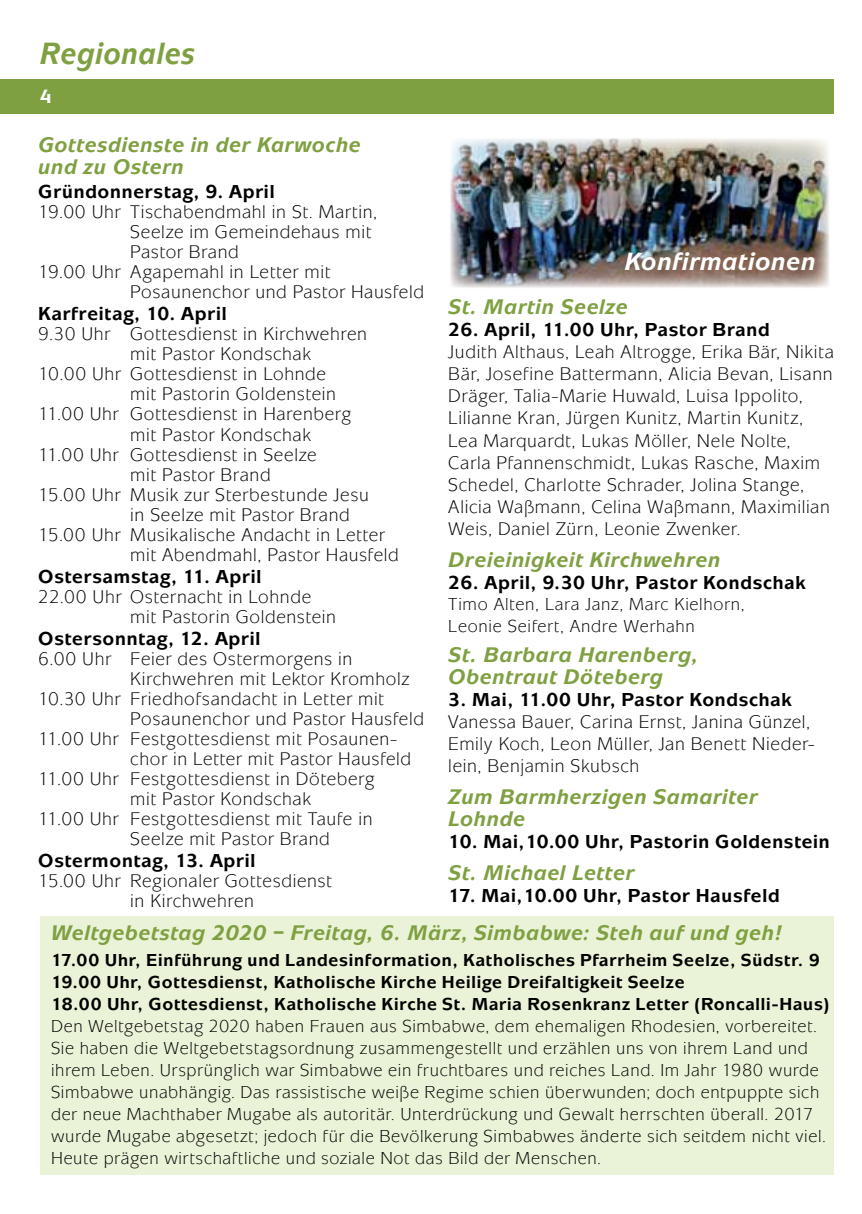
<style>
.page{position:relative;width:862px;height:1214px;background:#fff}
.page>*{position:absolute;margin:0;border:0;box-sizing:border-box;transform-origin:0 0}
.t1{font:italic 700 32px "Mixage";letter-spacing:.03em;color:#7fa041;scale:.92 1}
.t2{font:italic 700 26px "Mixage";letter-spacing:.03em;color:#fff}
.t3{font:italic 700 22px/22px "Mixage";letter-spacing:.035em;color:#7fa041}
.t4{font:700 20px "Mixage";color:#fff}
.t5{font:700 19.6px "Mixage";letter-spacing:.045em;color:#000}
.t6{font:19px/22px "Mixage";letter-spacing:.03em;color:#000}
.t7{font:18px/22px "Mixage";letter-spacing:.035em;color:#000}
.t8{font:700 18px/22px "Mixage";letter-spacing:.045em;color:#000}
</style>
<div class="page">
<div style="left:0;top:79px;width:833px;height:34px;background:#7fa041"></div>
<img style="left:450px;top:138px;width:379px;height:150px">
<div style="left:40px;top:916px;width:793px;height:258px;background:#eaf3d8"></div>
<h1 class="t1" style="left:40px;top:34px;width:170px">Regionales</h1>
<p class="t4" style="left:40px;top:85px;width:14px">4</p>
<p class="t3" style="left:38px;top:134px;width:324px">Gottesdienste in der Karwoche und zu Ostern</p>
<p class="t5" style="left:38px;top:180px;width:238px">Gründonnerstag, 9. April</p>
<p class="t6" style="left:38px;top:201px;width:340px">19.00 Uhr Tischabendmahl in St. Martin,</p>
<p class="t6" style="left:130px;top:221px;width:243px">Seelze im Gemeindehaus mit</p>
<p class="t6" style="left:130px;top:241px;width:110px">Pastor Brand</p>
<p class="t6" style="left:38px;top:261px;width:294px">19.00 Uhr Agapemahl in Letter mit</p>
<p class="t6" style="left:130px;top:281px;width:295px">Posaunenchor und Pastor Hausfeld</p>
<p class="t5" style="left:38px;top:302px;width:190px">Karfreitag, 10. April</p>
<p class="t6" style="left:38px;top:323px;width:330px">9.30 Uhr Gottesdienst in Kirchwehren</p>
<p class="t6" style="left:130px;top:343px;width:182px">mit Pastor Kondschak</p>
<p class="t6" style="left:38px;top:363px;width:289px">10.00 Uhr Gottesdienst in Lohnde</p>
<p class="t6" style="left:130px;top:383px;width:207px">mit Pastorin Goldenstein</p>
<p class="t6" style="left:38px;top:403px;width:314px">11.00 Uhr Gottesdienst in Harenberg</p>
<p class="t6" style="left:130px;top:423px;width:182px">mit Pastor Kondschak</p>
<p class="t6" style="left:38px;top:443px;width:280px">11.00 Uhr Gottesdienst in Seelze</p>
<p class="t6" style="left:130px;top:463px;width:142px">mit Pastor Brand</p>
<p class="t6" style="left:38px;top:483px;width:332px">15.00 Uhr Musik zur Sterbestunde Jesu</p>
<p class="t6" style="left:130px;top:503px;width:221px">in Seelze mit Pastor Brand</p>
<p class="t6" style="left:38px;top:523px;width:348px">15.00 Uhr Musikalische Andacht in Letter</p>
<p class="t6" style="left:130px;top:543px;width:270px">mit Abendmahl, Pastor Hausfeld</p>
<p class="t5" style="left:38px;top:564px;width:225px">Ostersamstag, 11. April</p>
<p class="t6" style="left:130px;top:586px;width:207px;line-height:20px;text-indent:-92px">22.00 Uhr Osternacht in Lohnde mit Pastorin Goldenstein</p>
<p class="t5" style="left:38px;top:626px;width:224px">Ostersonntag, 12. April</p>
<p class="t6" style="left:38px;top:647px;width:316px">6.00 Uhr Feier des Ostermorgens in</p>
<p class="t6" style="left:130px;top:667px;width:281px">Kirchwehren mit Lektor Kromholz</p>
<p class="t6" style="left:38px;top:687px;width:347px">10.30 Uhr Friedhofsandacht in Letter mit</p>
<p class="t6" style="left:130px;top:707px;width:295px">Posaunenchor und Pastor Hausfeld</p>
<p class="t6" style="left:38px;top:727px;width:361px">11.00 Uhr Festgottesdienst mit Posaunen-</p>
<p class="t6" style="left:130px;top:747px;width:282px">chor in Letter mit Pastor Hausfeld</p>
<p class="t6" style="left:38px;top:767px;width:338px">11.00 Uhr Festgottesdienst in Döteberg</p>
<p class="t6" style="left:130px;top:787px;width:182px">mit Pastor Kondschak</p>
<p class="t6" style="left:38px;top:807px;width:336px">11.00 Uhr Festgottesdienst mit Taufe in</p>
<p class="t6" style="left:130px;top:827px;width:201px">Seelze mit Pastor Brand</p>
<p class="t5" style="left:38px;top:848px;width:219px">Ostermontag, 13. April</p>
<p class="t6" style="left:130px;top:870px;width:203px;line-height:20px;text-indent:-92px">15.00 Uhr Regionaler Gottesdienst in Kirchwehren</p>
<p class="t3" style="left:51px;top:921px;width:733px">Weltgebetstag 2020 – Freitag, 6. März, Simbabwe: Steh auf und geh!</p>
<p class="t8" style="left:51px;top:949px;width:780px">17.00 Uhr, Einführung und Landesinformation, Katholisches Pfarrheim Seelze, Südstr. 9<br>19.00 Uhr, Gottesdienst, Katholische Kirche Heilige Dreifaltigkeit Seelze<br>18.00 Uhr, Gottesdienst, Katholische Kirche St. Maria Rosenkranz Letter (Roncalli-Haus)</p>
<p class="t7" style="left:51px;top:1015px;width:776px">Den Weltgebetstag 2020 haben Frauen aus Simbabwe, dem ehemaligen Rhodesien, vorbereitet.<br>Sie haben die Weltgebetstagsordnung zusammengestellt und erzählen uns von ihrem Land und ihrem Leben. Ursprünglich war Simbabwe ein fruchtbares und reiches Land. Im Jahr 1980 wurde Simbabwe unabhängig. Das rassistische weiße Regime schien überwunden; doch entpuppte sich der neue Machthaber Mugabe als autoritär. Unterdrückung und Gewalt herrschten überall. 2017 wurde Mugabe abgesetzt; jedoch für die Bevölkerung Simbabwes änderte sich seitdem nicht viel.<br>Heute prägen wirtschaftliche und soziale Not das Bild der Menschen.</p>
<h2 class="t2" style="left:624px;top:246px;width:192px">Konfirmationen</h2>
<p class="t3" style="left:448px;top:296px;width:181px">St. Martin Seelze</p>
<p class="t5" style="left:448px;top:318px;width:323px">26. April, 11.00 Uhr, Pastor Brand</p>
<p class="t6" style="left:448px;top:341px;width:387px">Judith Althaus, Leah Altrogge, Erika Bär, Nikita Bär, Josefine Battermann, Alicia Bevan, Lisann Dräger, Talia-Marie Huwald, Luisa Ippolito, Lilianne Kran, Jürgen Kunitz, Martin Kunitz, Lea Marquardt, Lukas Möller, Nele Nolte, Carla Pfannenschmidt, Lukas Rasche, Maxim Schedel, Charlotte Schrader, Jolina Stange, Alicia Waßmann, Celina Waßmann, Maximilian Weis, Daniel Zürn, Leonie Zwenker.</p>
<p class="t3" style="left:448px;top:548px;width:274px">Dreieinigkeit Kirchwehren</p>
<p class="t5" style="left:448px;top:570px;width:359px">26. April, 9.30 Uhr, Pastor Kondschak</p>
<p class="t7" style="left:448px;top:593px;width:298px">Timo Alten, Lara Janz, Marc Kielhorn,<br>Leonie Seifert, Andre Werhahn</p>
<p class="t3" style="left:448px;top:644px;width:251px">St. Barbara Harenberg,<br>Obentraut Döteberg</p>
<p class="t5" style="left:448px;top:688px;width:345px">3. Mai, 11.00 Uhr, Pastor Kondschak</p>
<p class="t6" style="left:448px;top:711px;width:368px">Vanessa Bauer, Carina Ernst, Janina Günzel,<br>Emily Koch, Leon Müller, Jan Benett Nieder&shy;lein, Benjamin Skubsch</p>
<p class="t3" style="left:448px;top:786px;width:311px">Zum Barmherzigen Samariter<br>Lohnde</p>
<p class="t5" style="left:448px;top:830px;width:383px">10. Mai,10.00 Uhr, Pastorin Goldenstein</p>
<p class="t3" style="left:448px;top:862px;width:187px">St. Michael Letter</p>
<p class="t5" style="left:448px;top:884px;width:333px">17. Mai,10.00 Uhr, Pastor Hausfeld</p>
</div>
